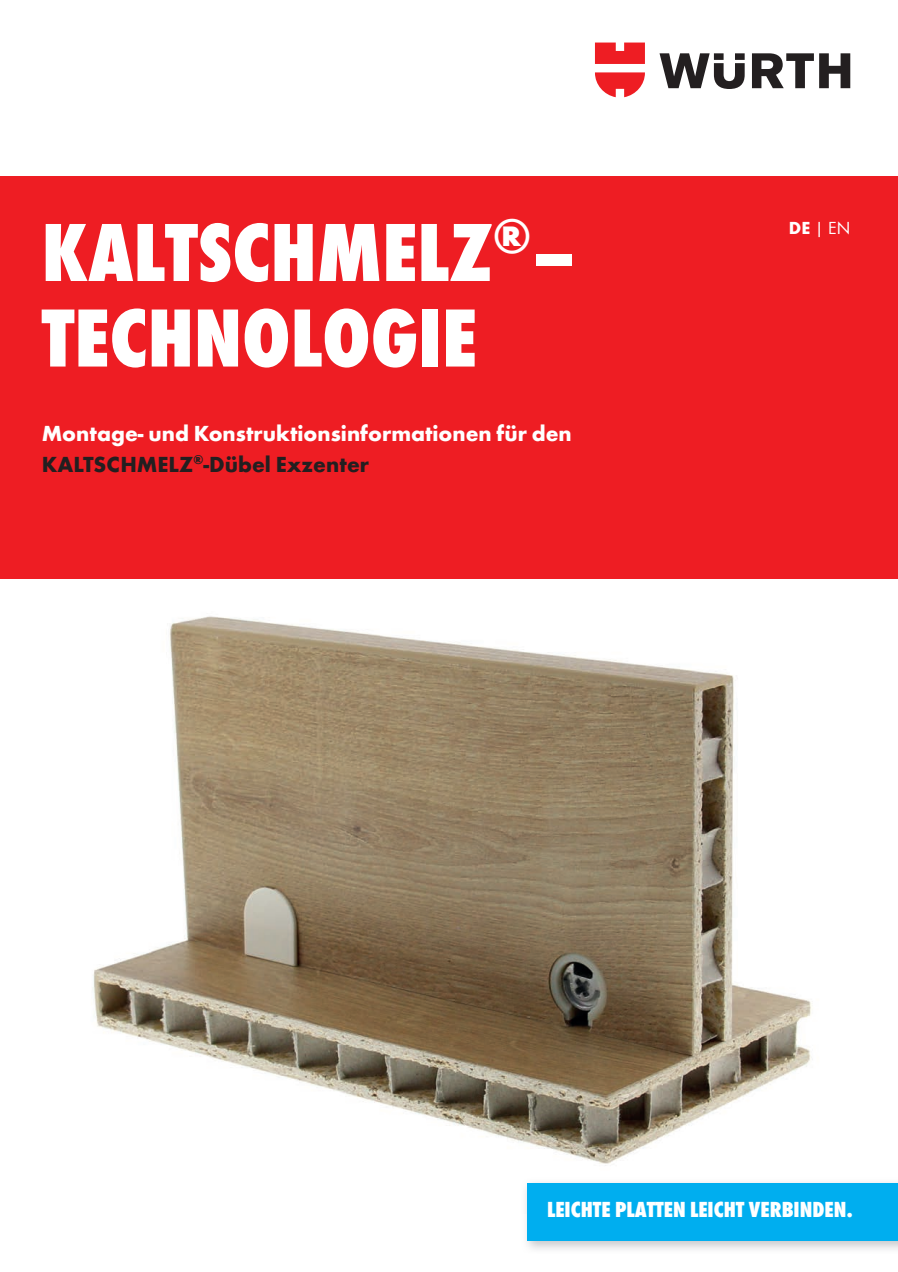
<style>
.page{position:relative;width:898px;height:1272px;background:#fff}
.page>*{position:absolute;margin:0;border:0;box-sizing:border-box;transform-origin:0 0}
.t1{font:800 condensed 85.5px/85.5px "Wuerth Global";color:#fff}
.t2{font:700 22.5px/30.8px "Wuerth";color:#fff}
.t3{font:800 condensed 22.5px "Wuerth Global";color:#fff}
.t4{font:18px "Wuerth Global";color:#fff}
.s1{color:#231f20}
.s2{font-weight:700}
</style>
<div class="page">
<img style="left:68px;top:578px;width:757px;height:588px">
<div style="left:0;top:176px;width:897px;height:402px;background:#ee1d23"></div>
<svg style="left:659px;top:53px;width:191px;height:36px"></svg>
<svg style="left:595px;top:43px;width:49px;height:54px"></svg>
<div style="left:527px;top:1183px;width:370px;height:58px;background:#00aeef"></div>
<h1 class="t1" style="left:42px;top:209px;width:536px">KALTSCHMELZ<sup>®</sup>–<br>TECHNOLOGIE</h1>
<p class="t2" style="left:42px;top:416px;width:531px">Montage- und Konstruktionsinformationen für den<br><span class="s1">KALTSCHMELZ</span><sup>®</sup><span class="s1">-Dübel Exzenter</span></p>
<p class="t4" style="left:788px;top:217px;width:63px"><span class="s2">DE</span> | EN</p>
<p class="t3" style="left:547px;top:1195px;width:307px">LEICHTE PLATTEN LEICHT VERBINDEN.</p>
</div>
